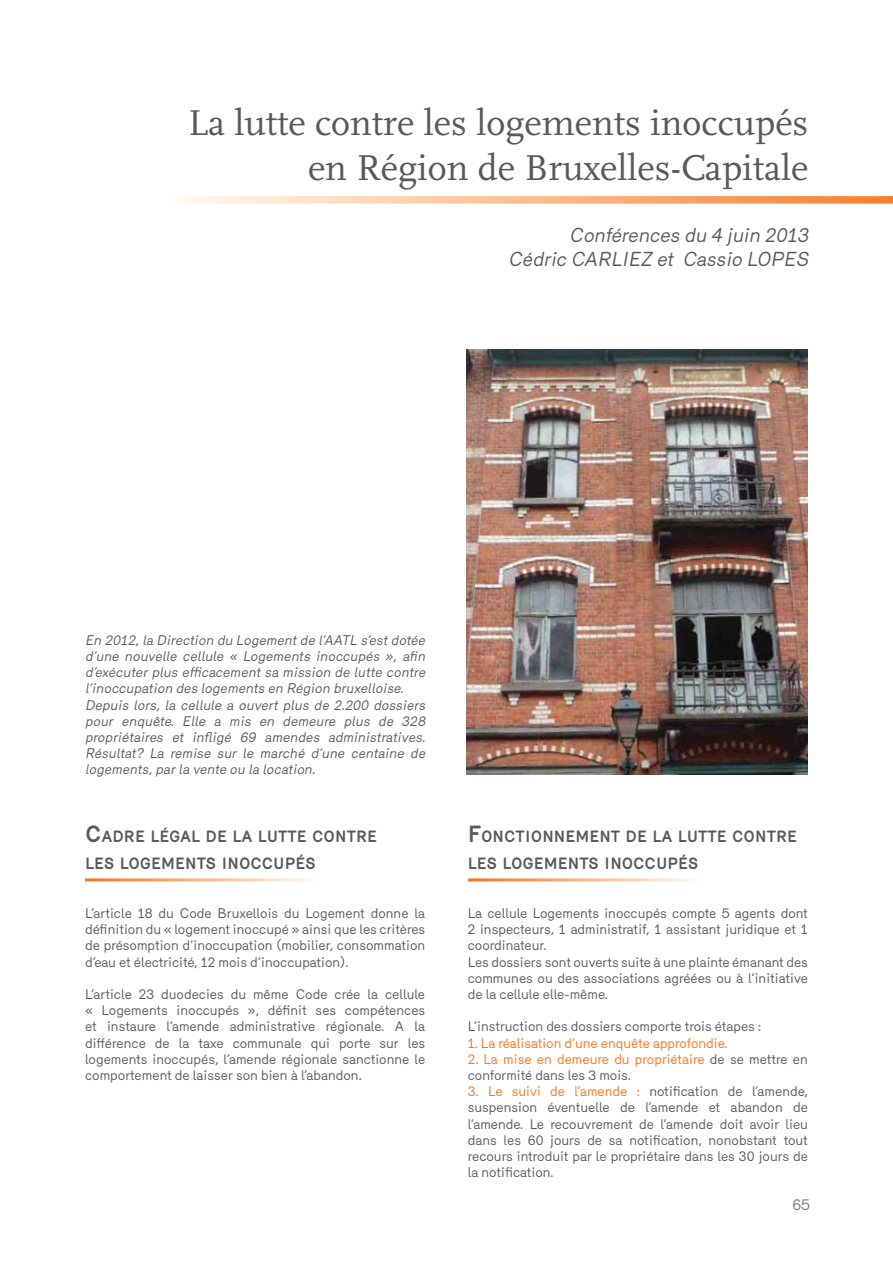
<style>
.page{position:relative;width:893px;height:1263px;background:#fff}
.page>*{position:absolute;margin:0;border:0;box-sizing:border-box;transform-origin:0 0}
.t1{font:37.5px/45px "Scala LF";color:#58595b;text-align:right}
.t2{font:italic 19.5px/23.4px "Mercury";color:#58595b;text-align:right}
.t3{font:700 15.75px/27px "Mercury";color:#58595b}
.t4{font:15px "Mercury";color:#77787b}
.t5{font:13.5px/16.2px "Mercury";color:#58595b;text-align:justify}
.t6{font:italic 13.5px/16.2px "Mercury";color:#58595b}
.t7{font:13.5px "Mercury";color:#f47721}
.s1{font-size:22.5px}
.s2{color:#f47721}
</style>
<div class="page">
<svg style="left:184px;top:196px;width:709px;height:8px;background:#fabe93"></svg>
<img style="left:467px;top:349px;width:341px;height:425px">
<h1 class="t1" style="left:188px;top:101px;width:622px">La lutte contre les logements inoccupés en Région de Bruxelles-Capitale</h1>
<h2 class="t2" style="left:508px;top:223px;width:306px">Conférences du 4 juin 2013<br>Cédric CARLIEZ et Cassio LOPES</h2>
<p class="t6" style="left:85px;top:632px;width:344px">En 2012,la Direction du Logement de l’AATL s’est dotée d’une nouvelle cellule « Logements inoccupés », afin d’exécuter plus efficacement sa mission de lutte contre l’inoccupation des logements en Région bruxelloise.<br>Depuis lors, la cellule a ouvert plus de 2.200 dossiers pour enquête. Elle a mis en demeure plus de 328 propriétaires et infligé 69 amendes administratives.<br>Résultat? La remise sur le marché d’une centaine de logements,par la vente ou la location.</p>
<p class="t3" style="left:85px;top:823px;width:294px"><span class="s1">C</span>ADRE LÉGAL DE LA LUTTE CONTRE<br>LES LOGEMENTS INOCCU PÉS</p>
<p class="t5" style="left:85px;top:905px;width:342px">L’article 18 du Code Bruxellois du Logement donne la définition du « logement inoccupé » ainsi que les critères de présomption d’inoccupation (mobilier, consommation d’eau et électricité, 12 mois d’inoccupation).</p>
<p class="t5" style="left:85px;top:986px;width:342px">L’article 23 duodecies du même Code crée la cellule « Logements inoccupés », définit ses compétences et instaure l’amende administrative régionale. A la différence de la taxe communale qui porte sur les logements inoccupés, l’amende régionale sanctionne le comportement de laisser son bien à l’abandon.</p>
<p class="t3" style="left:468px;top:823px;width:331px"><span class="s1">F</span>ONCTIONNEMENT DE LA LUTTE CONTRE<br>LES LOGEMENTS INOCCU PÉS</p>
<p class="t5" style="left:468px;top:905px;width:342px;text-align:left">La cellule Logements inoccupés compte 5 agents dont 2 inspecteurs, 1 administratif, 1 assistant juridique et 1 coordinateur.<br>Les dossiers sont ouverts suite à une plainte émanant des communes ou des associations agréées ou à l’initiative de la cellule elle-même.</p>
<p class="t5" style="left:468px;top:1018px;width:295px">L’instruction des dossiers comporte trois étapes :</p>
<p class="t7" style="left:468px;top:1035px;width:261px">1. La réalisation d’une enquête approfondie.</p>
<p class="t5" style="left:468px;top:1051px;width:342px"><span class="s2">2. La mise en demeure du propriétaire</span> de se mettre en conformité dans les 3 mois.</p>
<p class="t5" style="left:468px;top:1083px;width:342px"><span class="s2">3. Le suivi de l’amende :</span> notification de l’amende, suspension éventuelle de l’amende et abandon de l’amende. Le recouvrement de l’amende doit avoir lieu dans les 60 jours de sa notification, nonobstant tout recours introduit par le propriétaire dans les 30 jours de la notification.</p>
<p class="t4" style="left:792px;top:1196px;width:19px">65</p>
</div>
